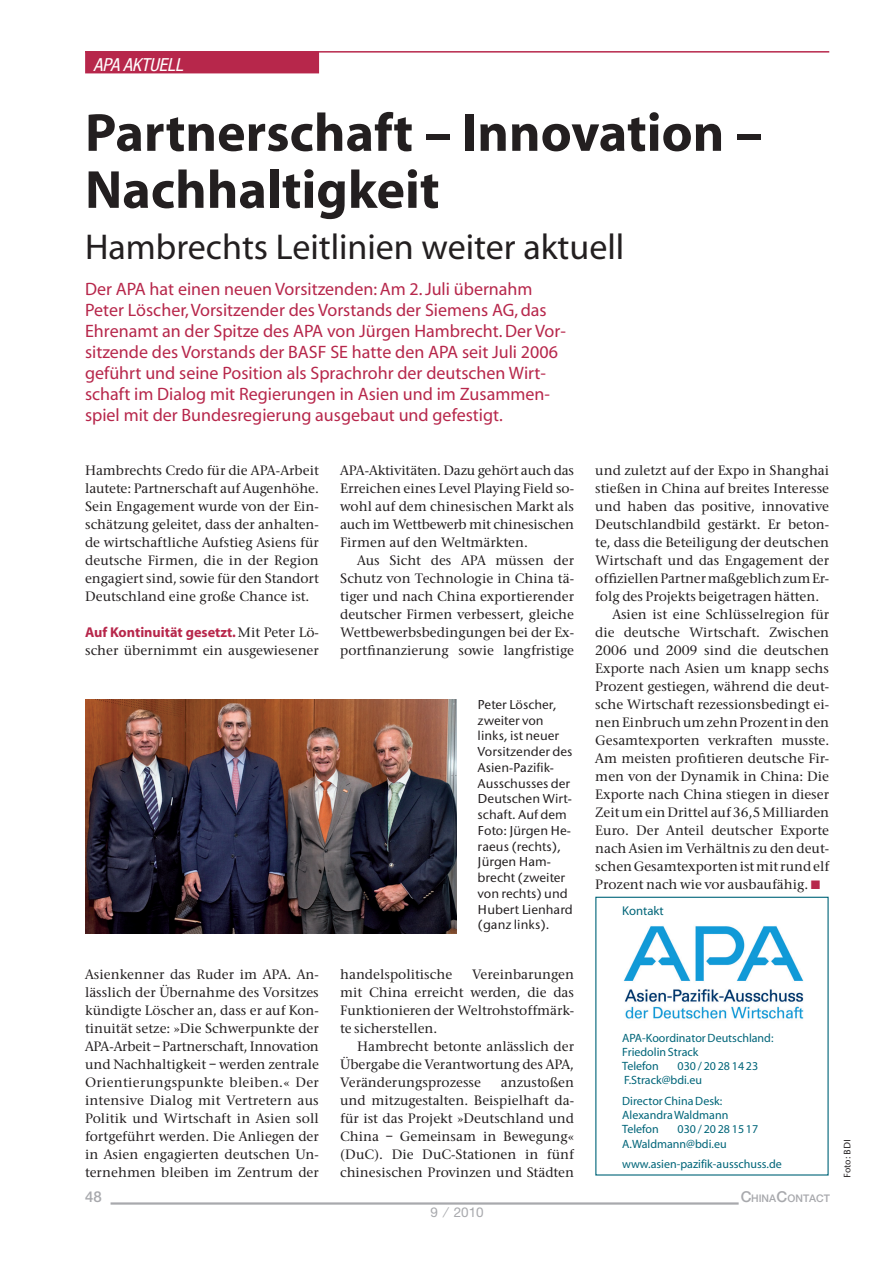
<style>
.page{position:relative;width:893px;height:1263px;background:#fff}
.page>*{position:absolute;margin:0;border:0;box-sizing:border-box;transform-origin:0 0}
.t1{font:700 54px/57px "Myriad";color:#231f20}
.t2{font:36px "Myriad";color:#231f20}
.t3{font:18px/21px "Myriad";color:#b7274b}
.t4{font:italic condensed 18px "Helvetica Neue";color:#fff}
.t5{font:500 15px "Helvetica Neue";color:#a8a9ad}
.t6{font:500 14.25px/18px "Stone Serif";color:#231f20;text-align:justify}
.t7{font:700 14.25px "Myriad";color:#b7274b}
.t8{font:500 13.5px/15.8px "Stone Sans";color:#231f20}
.t9{font:13.5px "Helvetica Neue";color:#a8a9ad}
.t10{font:12.75px "Myriad";color:#016579}
.t11{font:12px/14.2px "Myriad";color:#016579}
.t12{font:500 10.5px "Helvetica Neue";color:#a8a9ad}
.t13{font:500 9.75px "Stone Sans";color:#231f20}
.s1{font-family:"Stone Serif";font-weight:500;color:#231f20}
.s2{font-size:15px}
</style>
<div class="page">
<img style="left:623px;top:926px;width:181px;height:93px">
<hr style="left:85px;top:51px;width:744px;height:2px;background:#b7274b">
<div style="left:86px;top:52px;width:232px;height:21px;background:#b7274b"></div>
<hr style="left:111px;top:1202px;width:628px;height:2px;background:#a8a9ad">
<img style="left:85px;top:699px;width:371px;height:234px">
<p class="t4" style="left:94px;top:58px;width:91px">APA AKTUELL</p>
<h1 class="t1" style="left:85px;top:108px;width:679px">Partnerschaft – Innovation –<br>Nachhaltigkeit</h1>
<h2 class="t2" style="left:85px;top:233px;width:541px">Hambrechts Leitlinien weiter aktuell</h2>
<p class="t3" style="left:85px;top:280px;width:482px">Der APA hat einen neuen Vorsitzenden: Am 2. Juli übernahm Peter Löscher, Vorsitzender des Vorstands der Siemens AG, das Ehrenamt an der Spitze des APA von Jürgen Hambrecht. Der Vor&shy;sitzende des Vorstands der BASF SE hatte den APA seit Juli 2006 geführt und seine Position als Sprachrohr der deutschen Wirt&shy;schaft im Dialog mit Regierungen in Asien und im Zusammen&shy;spiel mit der Bundesregierung ausgebaut und gefestigt.</p>
<p class="t6" style="left:85px;top:463px;width:235px">Hambrechts Credo für die APA-Arbeit lautete: Partnerschaft auf Augenhöhe.<br>Sein Engagement wurde von der Ein&shy;schätzung geleitet, dass der anhalten&shy;de wirtschaftliche Aufstieg Asiens für deutsche Firmen, die in der Region engagiert sind, sowie für den Standort Deutschland eine große Chance ist.</p>
<p class="t7" style="left:85px;top:627px;width:235px">Auf Kontinuität gesetzt. <span class="s1">Mit Peter Lö-</span></p>
<p class="t6" style="left:85px;top:643px;width:235px">scher übernimmt ein ausgewiesener</p>
<p class="t6" style="left:340px;top:463px;width:235px">APA-Aktivitäten. Dazu gehört auch das Erreichen eines Level Playing Field so&shy;wohl auf dem chinesischen Markt als auch im Wettbewerb mit chinesischen Firmen auf den Weltmärkten.</p>
<p class="t6" style="left:340px;top:553px;width:235px;text-indent:17px">Aus Sicht des APA müssen der Schutz von Technologie in China tä&shy;tiger und nach China exportierender deutscher Firmen verbessert, gleiche Wettbewerbsbedingungen bei der Ex&shy;portfinanzierung sowie langfristige</p>
<p class="t8" style="left:478px;top:698px;width:97px">Peter Löscher, zweiter von links, ist neuer<br>Vorsitzender des<br>Asien-Pazifik-<br>Ausschusses der<br>Deutschen Wirt&shy;schaft. Auf dem<br>Foto: Jürgen He&shy;raeus (rechts),<br>Jürgen Ham&shy;brecht (zweiter von rechts) und<br>Hubert Lienhard (ganz links).</p>
<p class="t6" style="left:595px;top:463px;width:235px">und zuletzt auf der Expo in Shanghai</p>
<p class="t6" style="left:595px;top:481px;width:235px">stießen in China auf breites Interesse</p>
<p class="t6" style="left:595px;top:499px;width:235px">und haben das positive, innovative</p>
<p class="t6" style="left:595px;top:517px;width:235px">Deutschlandbild gestärkt. Er beton-</p>
<p class="t6" style="left:595px;top:535px;width:235px">te, dass die Beteiligung der deutschen</p>
<p class="t6" style="left:595px;top:553px;width:235px">Wirtschaft und das Engagement der</p>
<p class="t6" style="left:595px;top:571px;width:235px">offiziellen Partner maßgeblich zum Er-</p>
<p class="t6" style="left:595px;top:589px;width:225px">folg des Projekts beigetragen hätten.</p>
<p class="t6" style="left:612px;top:607px;width:218px">Asien ist eine Schlüsselregion für</p>
<p class="t6" style="left:595px;top:625px;width:235px">die deutsche Wirtschaft. Zwischen</p>
<p class="t6" style="left:595px;top:643px;width:235px">2006 und 2009 sind die deutschen</p>
<p class="t6" style="left:595px;top:661px;width:235px">Exporte nach Asien um knapp sechs</p>
<p class="t6" style="left:595px;top:679px;width:235px">Prozent gestiegen, während die deut-</p>
<p class="t6" style="left:595px;top:697px;width:235px">sche Wirtschaft rezessionsbedingt ei-</p>
<p class="t6" style="left:595px;top:715px;width:235px">nen Einbruch um zehn Prozent in den</p>
<p class="t6" style="left:595px;top:733px;width:235px">Gesamtexporten verkraften musste.</p>
<p class="t6" style="left:595px;top:751px;width:235px">Am meisten profitieren deutsche Fir-</p>
<p class="t6" style="left:595px;top:769px;width:235px">men von der Dynamik in China: Die</p>
<p class="t6" style="left:595px;top:787px;width:235px">Exporte nach China stiegen in dieser</p>
<p class="t6" style="left:595px;top:805px;width:235px">Zeit um ein Drittel auf 36,5 Milliarden</p>
<p class="t6" style="left:595px;top:823px;width:235px">Euro. Der Anteil deutscher Exporte</p>
<p class="t6" style="left:595px;top:841px;width:235px">nach Asien im Verhältnis zu den deut-</p>
<p class="t6" style="left:595px;top:859px;width:235px">schen Gesamtexporten ist mit rund elf</p>
<p class="t6" style="left:595px;top:877px;width:214px">Prozent nach wie vor ausbaufähig.</p>
<p class="t10" style="left:622px;top:905px;width:43px">Kontakt</p>
<p class="t6" style="left:85px;top:967px;width:235px">Asienkenner das Ruder im APA. An&shy;lässlich der Übernahme des Vorsitzes kündigte Löscher an, dass er auf Kon&shy;tinuität setze: »Die Schwerpunkte der APA-Arbeit – Partnerschaft, Innovation und Nachhaltigkeit – werden zentrale Orientierungspunkte bleiben.« Der intensive Dialog mit Vertretern aus Politik und Wirtschaft in Asien soll fortgeführt werden. Die Anliegen der in Asien engagierten deutschen Un&shy;ternehmen bleiben im Zentrum der</p>
<p class="t6" style="left:340px;top:967px;width:114px">handelspolitische</p>
<p class="t6" style="left:340px;top:967px;width:235px;text-indent:132px">Vereinbarungen mit China erreicht werden, die das Funktionieren der Weltrohstoffmärk&shy;te sicherstellen.</p>
<p class="t6" style="left:340px;top:1039px;width:235px;text-indent:17px">Hambrecht betonte anlässlich der Übergabe die Verantwortung des APA, Veränderungsprozesse</p>
<p class="t6" style="left:340px;top:1075px;width:235px;text-indent:161px">anzustoßen und mitzugestalten. Beispielhaft da&shy;für ist das Projekt »Deutschland und China – Gemeinsam in Bewegung« (DuC). Die DuC-Stationen in fünf chinesischen Provinzen und Städten</p>
<p class="t11" style="left:622px;top:1031px;width:153px">APA-Koordinator Deutschland:<br>Friedolin Strack<br>Telefon</p>
<p class="t11" style="left:624px;top:1060px;width:136px;text-indent:53px">030 / 20 28 14 23<br>F.Strack@bdi.eu</p>
<p class="t11" style="left:622px;top:1095px;width:108px">Director China Desk:<br>Alexandra Waldmann<br>Telefon</p>
<p class="t11" style="left:622px;top:1123px;width:138px;text-indent:55px">030 / 20 28 15 17<br>A.Waldmann@bdi.eu</p>
<p class="t11" style="left:622px;top:1158px;width:161px">www.asien-pazifik-ausschuss.de</p>
<p class="t5" style="left:85px;top:1192px;width:18px">48</p>
<p class="t12" style="left:741px;top:1195px;width:91px"><span class="s2">C</span>HINA<span class="s2">C</span>ONTACT</p>
<p class="t9" style="left:430px;top:1207px;width:55px">9 ⁄ 2010</p>
<p class="t13" style="left:843px;top:1178px;width:40px;rotate:-90deg">Foto: BDI</p>
</div>
